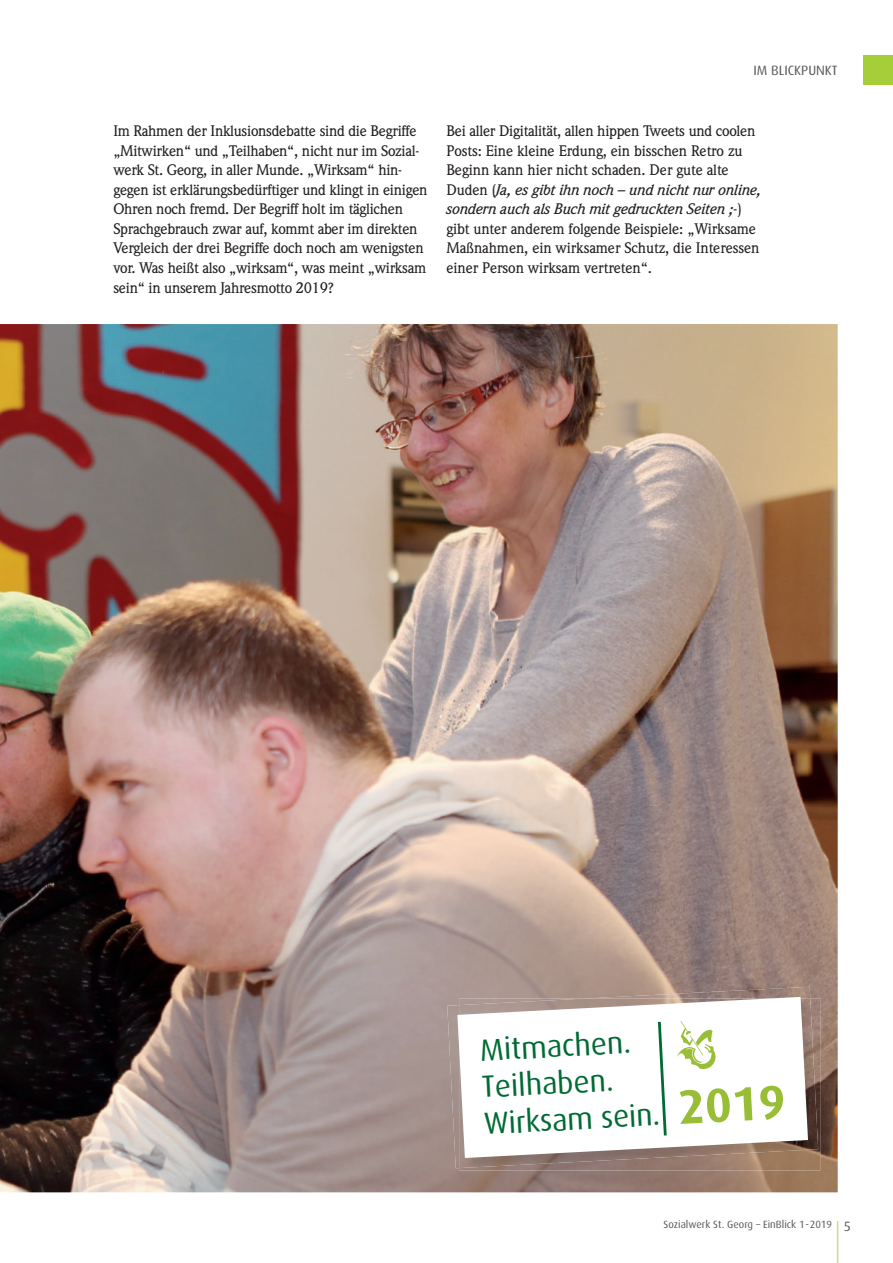
<style>
.page{position:relative;width:893px;height:1263px;background:#fff}
.page>*{position:absolute;margin:0;border:0;box-sizing:border-box;transform-origin:0 0}
.t1{font:54.9px "Dax";color:#b6d65f;scale:.27 1}
.t2{font:30.75px/36.9px "Dax";color:#006b34}
.t3{font:500 15px/19.5px "Weidemann";letter-spacing:-.02em;color:#231f20}
.t4{font:13.5px "Dax";color:#57585a}
.t5{font:10.5px "Dax";color:#57585a}
.s1{font-style:italic}
.s2{font-weight:700;font-size:48.15px;color:#98be36}
</style>
<div class="page">
<div style="left:863px;top:55px;width:30px;height:30px;background:#a6ce39"></div>
<img style="left:0;top:324px;width:838px;height:868px">
<img style="left:447px;top:987px;width:363px;height:181px">
<img style="left:459px;top:998px;width:359px;height:170px">
<svg style="left:457px;top:997px;width:351px;height:161px"></svg>
<svg style="left:658px;top:1022px;width:9px;height:113px"></svg>
<svg style="left:677px;top:1021px;width:39px;height:48px"></svg>
<p class="t4" style="left:753px;top:63px;width:86px">IM BLICKPUNKT</p>
<p class="t3" style="left:113px;top:121px;width:316px">Im Rahmen der Inklusionsdebatte sind die Begriffe „Mitwirken“ und „Teilhaben“, nicht nur im Sozial&shy;werk St. Georg, in aller Munde. „Wirksam“ hin&shy;gegen ist erklärungsbedürftiger und klingt in einigen Ohren noch fremd. Der Begriff holt im täglichen Sprachgebrauch zwar auf, kommt aber im direkten Vergleich der drei Begriffe doch noch am wenigsten vor. Was heißt also „wirksam“, was meint „wirksam sein“ in unserem Jahresmotto 2019?</p>
<p class="t3" style="left:446px;top:121px;width:316px">Bei aller Digitalität, allen hippen Tweets und coolen Posts: Eine kleine Erdung, ein bisschen Retro zu Beginn kann hier nicht schaden. Der gute alte Duden (<span class="s1">Ja, es gibt ihn noch – und nicht nur online, sondern auch als Buch mit gedruckten Seiten ;-</span>) gibt unter anderem folgende Beispiele: „Wirksame Maßnahmen, ein wirksamer Schutz, die Interessen einer Person wirksam vertreten“.</p>
<h2 class="t2" style="left:479px;top:1032px;width:304px;rotate:-3deg">Mitmachen.<br>Teilhaben.<br>Wirksam sein. <span class="s2">2019</span></h2>
<p class="t5" style="left:664px;top:1219px;width:170px">Sozialwerk St. Georg – EinBlick 1 - 2019</p>
<h1 class="t1" style="left:836px;top:1215px;width:14px">|</h1>
<p class="t4" style="left:844px;top:1219px;width:9px">5</p>
</div>
